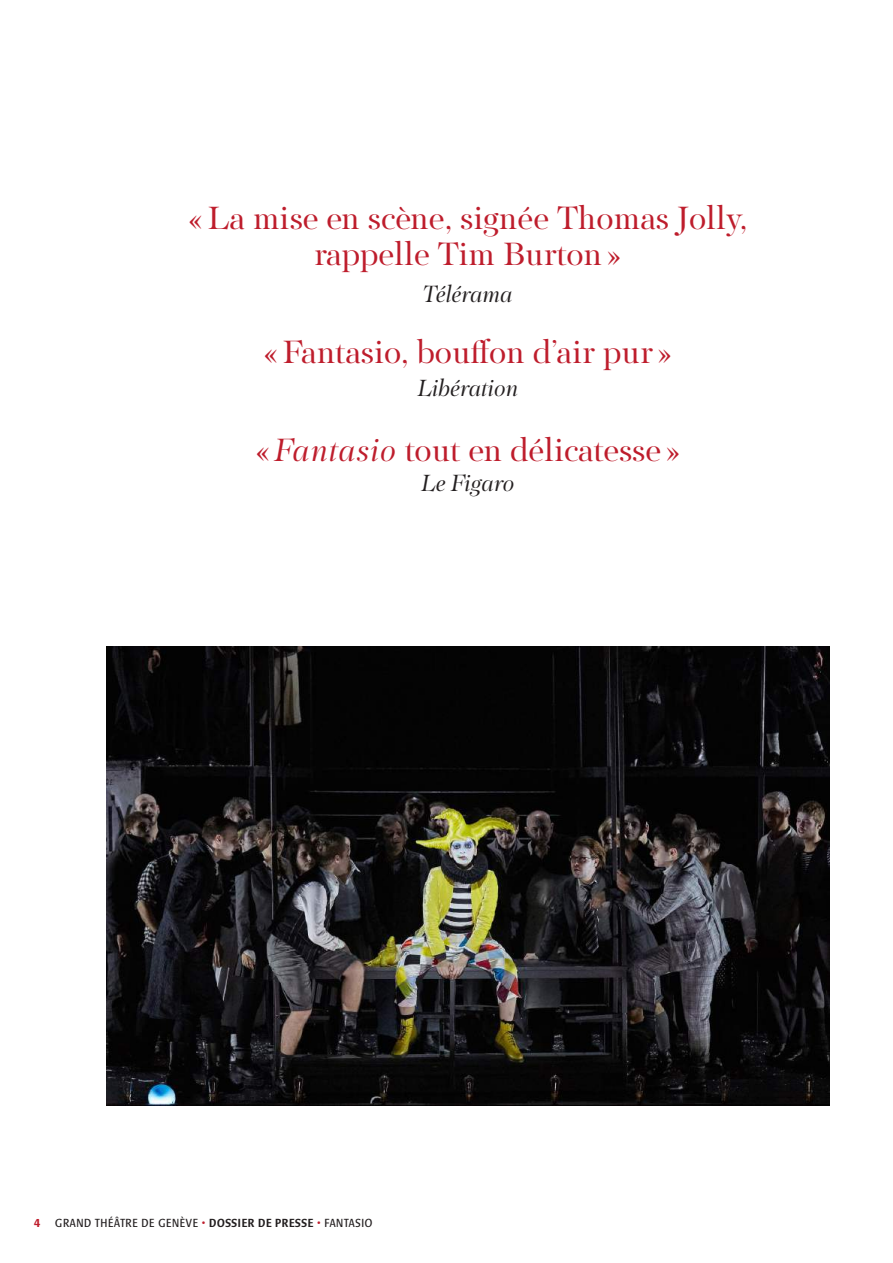
<style>
.page{position:relative;width:893px;height:1263px;background:#fff}
.page>*{position:absolute;margin:0;border:0;box-sizing:border-box;transform-origin:0 0}
.t1{font:33px/36px "PF Regal Display Pro";color:#be1d2c;text-align:center}
.t2{font:italic 24px "PF Regal Display Pro";color:#231f20}
.t3{font:12px "Satero Sans LT Pro";color:#231f20}
.s1{font-style:italic}
.s2{font-weight:700;color:#be1d2c}
.s3{color:#be1d2c}
.s4{font-weight:500}
</style>
<div class="page">
<img style="left:106px;top:647px;width:723px;height:459px">
<p class="t1" style="left:188px;top:200px;width:560px">«La mise en scène, signée Thomas Jolly, rappelle Tim Burton»</p>
<p class="t2" style="left:423px;top:280px;width:91px">Télérama</p>
<p class="t1" style="left:264px;top:334px;width:410px">«Fantasio, bouffon d’air pur »</p>
<p class="t2" style="left:417px;top:375px;width:102px">Libération</p>
<p class="t1" style="left:255px;top:433px;width:426px">«<span class="s1">Fantasio</span> tout en délicatesse »</p>
<p class="t2" style="left:421px;top:469px;width:94px">Le Figaro</p>
<p class="t3" style="left:34px;top:1216px;width:340px"><span class="s2">4</span> GRAND THÉÂTRE DE GENÈVE <span class="s3">•</span> <span class="s4">DOSSIER DE PRESSE</span> <span class="s3">•</span> FANTASIO</p>
</div>
